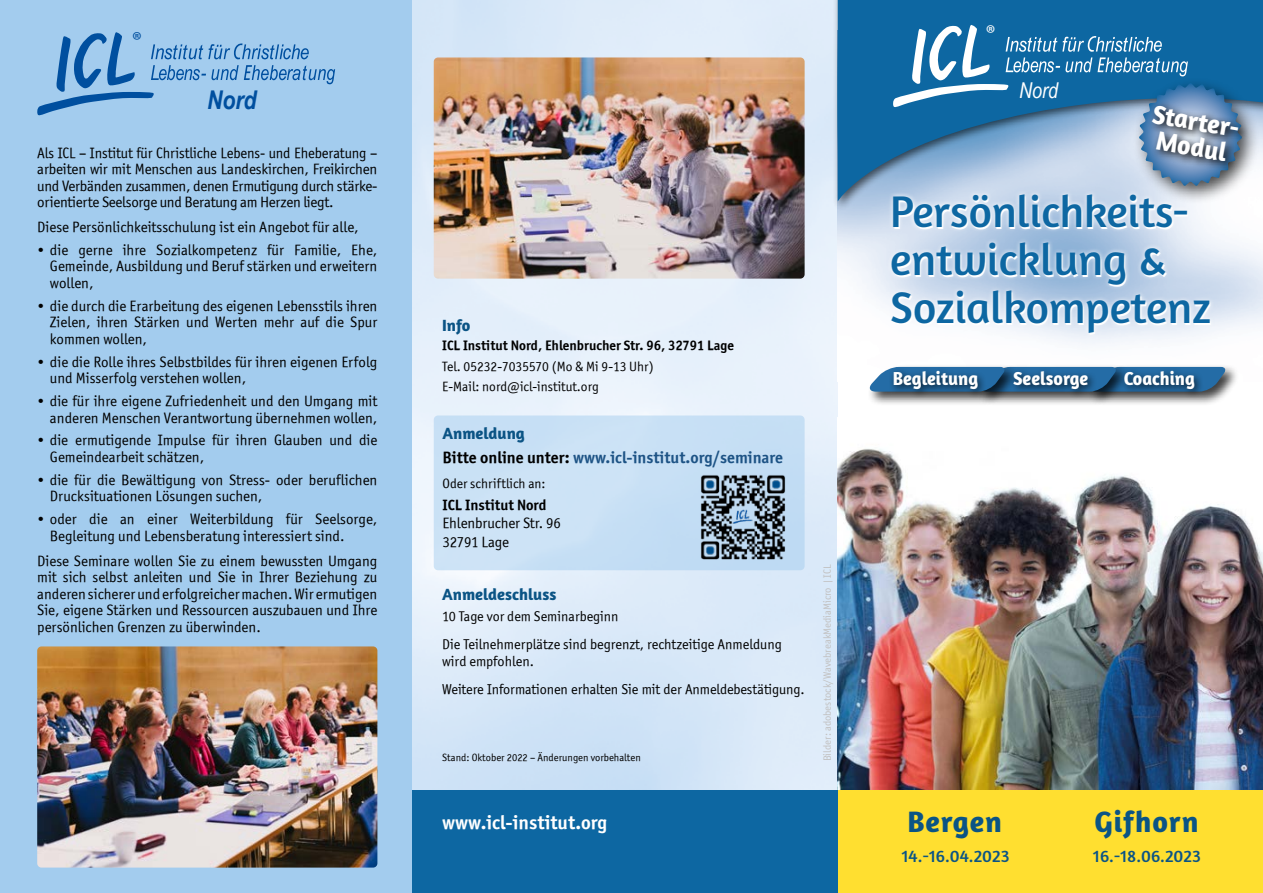
<style>
.page{position:relative;width:1263px;height:893px;background:#fff}
.page>*{position:absolute;margin:0;border:0;box-sizing:border-box;transform-origin:0 0}
.t1{font:45px/48px "Amaranth";color:#0d67a2}
.t2{font:700 30px "Amaranth";letter-spacing:.03em;color:#0b5485}
.t3{font:700 27px/25.5px "Amaranth";color:#fff;scale:.95 1}
.t4{font:italic 700 25.8px "Arial Narrow";color:#004f9f}
.t5{font:23.4px "Myriad Pro";color:#004f9f}
.t6{font:23.1px "Myriad Pro";color:#fff}
.t7{font:italic 21.9px "Arial Narrow";color:#fff}
.t8{font:19.5px "Officina Sans ITCTT Bold";color:#fff}
.t9{font:700 19.05px "Amaranth";color:#fff;scale:.95 1}
.t10{font:17.55px "Amaranth";color:#0b5485}
.t11{font:16.5px "Officina Sans ITCTT Bold";color:#1d5385}
.t12{font:700 16.5px "Amaranth";color:#0b5485}
.t13{font:15px/16.5px "Officina Sans ITCTT Book";color:#000}
.t14{font:15px "Officina Sans ITCTT Bold";color:#000}
.t15{font:14.25px/17.1px "Officina Sans ITCTT Book";color:#000}
.t16{font:14.1px "Officina Sans ITCTT Book";color:#000}
.t17{font:13.8px "Officina Sans ITCTT Bold";color:#000}
.t18{font:13.5px/20.4px "Officina Sans ITCTT Book";color:#000}
.t19{font:10.5px "Officina Sans ITCTT Book";color:#c1c0c0}
.t20{font:10.5px "Officina Sans ITCTT Book";color:#000}
.s1{color:#000}
</style>
<div class="page">
<img style="left:412px;top:0;width:426px;height:791px">
<div style="left:832px;top:0;width:431px;height:211px;background:#000;opacity:.6"></div>
<svg style="left:838px;top:0;width:425px;height:201px;background:#1b6fa6"></svg>
<svg style="left:887px;top:189px;width:328px;height:149px"></svg>
<img style="left:838px;top:448px;width:425px;height:343px">
<div style="left:838px;top:791px;width:425px;height:102px;background:#ffdf30"></div>
<div style="left:412px;top:791px;width:426px;height:102px;background:#0d67a2"></div>
<div style="left:1088px;top:364px;width:151px;height:42px;background:#000;opacity:.75"></div>
<div style="left:979px;top:364px;width:150px;height:42px;background:#000;opacity:.75"></div>
<div style="left:867px;top:364px;width:151px;height:42px;background:#000;opacity:.75"></div>
<svg style="left:868px;top:367px;width:358px;height:25px"></svg>
<div style="left:889px;top:366px;width:315px;height:33px;background:#000;opacity:.75"></div>
<div style="left:1132px;top:76px;width:129px;height:129px;background:#000;opacity:.7"></div>
<svg style="left:1242px;top:101px;width:7px;height:71px"></svg>
<div style="left:0;top:0;width:412px;height:893px;background:#a3ccee"></div>
<img style="left:434px;top:57px;width:371px;height:222px">
<div style="left:625px;top:0;width:19px;height:11px;background:#deebf9"></div>
<div style="left:434px;top:415px;width:371px;height:155px;background:#c8e0f5;border-radius:4px"></div>
<img style="left:700px;top:474px;width:86px;height:92px">
<svg style="left:37px;top:32px;width:298px;height:84px"></svg>
<img style="left:37px;top:646px;width:340px;height:222px">
<svg style="left:893px;top:25px;width:349px;height:161px;background:#578eb7"></svg>
<h3 class="t5" style="left:132px;top:25px;width:11px">®</h3>
<h3 class="t4" style="left:207px;top:80px;width:51px">Nord</h3>
<p class="t13" style="left:37px;top:144px;width:342px;text-align:justify">Als ICL – Institut für Christliche Lebens- und Eheberatung – arbeiten wir mit Menschen aus Landeskirchen, Freikirchen und Verbänden zusammen, denen Ermutigung durch stärke&shy;orientierte Seelsorge und Beratung am Herzen liegt.</p>
<p class="t13" style="left:37px;top:219px;width:323px">Diese Persönlichkeitsschulung ist ein Angebot für alle,</p>
<p class="t13" style="left:50px;top:242px;width:329px;text-align:justify;text-indent:-13px">• die gerne ihre Sozialkompetenz für Familie, Ehe, Gemeinde, Ausbildung und Beruf stärken und erweitern wollen,</p>
<p class="t13" style="left:50px;top:297px;width:329px;text-align:justify;text-indent:-13px">• die durch die Erarbeitung des eigenen Lebensstils ihren Zielen, ihren Stärken und Werten mehr auf die Spur kommen wollen,</p>
<p class="t13" style="left:50px;top:353px;width:329px;text-indent:-13px">• die die Rolle ihres Selbstbildes für ihren eigenen Erfolg und Misserfolg verstehen wollen,</p>
<p class="t13" style="left:37px;top:393px;width:342px;text-align:right">• die für ihre eigene Zufriedenheit und den Umgang mit anderen Menschen Verantwortung übernehmen wollen,</p>
<p class="t13" style="left:50px;top:432px;width:329px;text-indent:-13px">• die ermutigende Impulse für ihren Glauben und die<br>Gemeindearbeit schätzen,</p>
<p class="t13" style="left:50px;top:471px;width:329px;text-indent:-13px">• die für die Bewältigung von Stress- oder beruflichen<br>Drucksituationen Lösungen suchen,</p>
<p class="t13" style="left:50px;top:511px;width:329px;text-indent:-13px">• oder die an einer Weiterbildung für Seelsorge,<br>Begleitung und Lebensberatung interessiert sind.</p>
<p class="t13" style="left:37px;top:552px;width:342px;text-align:justify">Diese Seminare wollen Sie zu einem bewussten Umgang mit sich selbst anleiten und Sie in Ihrer Beziehung zu anderen sicherer und erfolgreicher machen. Wir ermutigen Sie, eigene Stärken und Ressourcen auszubauen und Ihre persönlichen Grenzen zu überwinden.</p>
<p class="t12" style="left:442px;top:315px;width:30px">Info</p>
<p class="t17" style="left:442px;top:337px;width:293px">ICL Institut Nord, Ehlenbrucher Str. 96, 32791 Lage</p>
<p class="t18" style="left:442px;top:356px;width:213px">Tel. 05232-7035570 (Mo &amp; Mi 9-13 Uhr)<br>E-Mail: nord@icl-institut.org</p>
<p class="t12" style="left:442px;top:423px;width:84px">Anmeldung</p>
<p class="t11" style="left:442px;top:447px;width:342px"><span class="s1">Bitte online unter:</span> www.icl-institut.org/seminare</p>
<p class="t18" style="left:442px;top:473px;width:105px">Oder schriftlich an:</p>
<p class="t14" style="left:442px;top:495px;width:106px">ICL Institut Nord</p>
<p class="t13" style="left:442px;top:513px;width:120px;line-height:18.9px">Ehlenbrucher Str. 96<br>32791 Lage</p>
<p class="t12" style="left:442px;top:584px;width:116px">Anmeldeschluss</p>
<p class="t16" style="left:442px;top:608px;width:178px">10 Tage vor dem Seminarbeginn</p>
<p class="t15" style="left:442px;top:636px;width:341px">Die Teilnehmerplätze sind begrenzt, rechtzeitige Anmeldung wird empfohlen.</p>
<p class="t15" style="left:442px;top:680px;width:364px">Weitere Informationen erhalten Sie mit der Anmeldebestätigung.</p>
<p class="t20" style="left:442px;top:752px;width:200px">Stand: Oktober 2022 – Änderungen vorbehalten</p>
<p class="t19" style="left:821px;top:761px;width:198px;rotate:-90deg">Bilder: adobestock/WavebreakMediaMicro | ICL</p>
<h3 class="t8" style="left:442px;top:811px;width:167px">www.icl-institut.org</h3>
<h3 class="t6" style="left:986px;top:19px;width:11px">®</h3>
<h3 class="t7" style="left:1019px;top:75px;width:40px">Nord</h3>
<h3 class="t3" style="left:1155px;top:100px;width:98px;rotate:10deg">Starter-<br>Modul</h3>
<h1 class="t1" style="left:890px;top:187px;width:322px">Persönlichkeits&shy;entwicklung &amp;<br>Sozialkompetenz</h1>
<p class="t9" style="left:893px;top:366px;width:91px">Begleitung</p>
<p class="t9" style="left:1013px;top:366px;width:81px">Seelsorge</p>
<p class="t9" style="left:1124px;top:366px;width:76px">Coaching</p>
<h2 class="t2" style="left:907px;top:802px;width:96px">Bergen</h2>
<h2 class="t2" style="left:1094px;top:802px;width:105px">Gifhorn</h2>
<p class="t10" style="left:902px;top:846px;width:109px">14.-16.04.2023</p>
<p class="t10" style="left:1093px;top:846px;width:109px">16.-18.06.2023</p>
</div>
